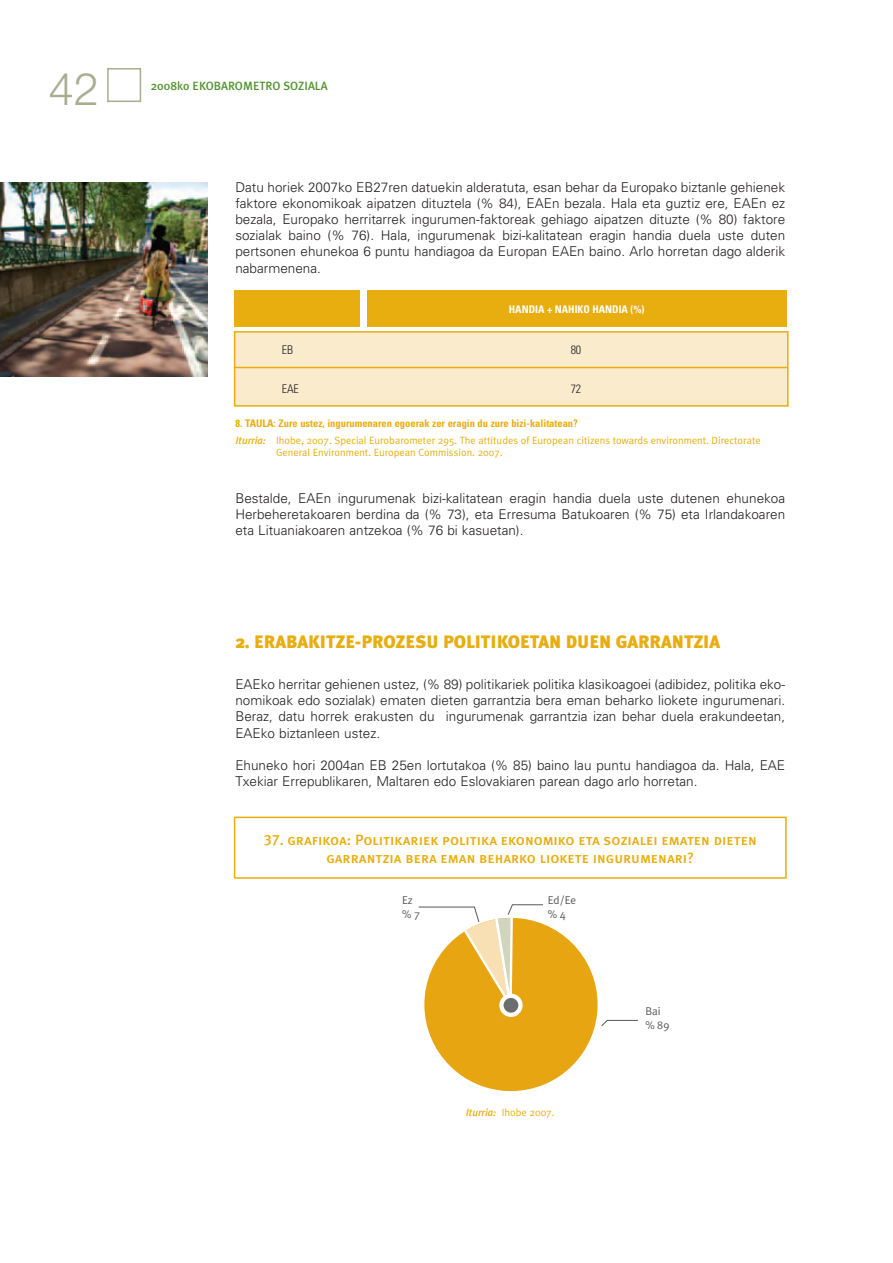
<style>
.page{position:relative;width:893px;height:1263px;background:#fff}
.page>*{position:absolute;margin:0;border:0;box-sizing:border-box;transform-origin:0 0}
.t1{font:300 45px "Helvetica Neue";color:#a9ad8f}
.t2{font:900 18px "Meta Plus";color:#e8ae0f}
.t3{font:15px/18px "Meta Plus Medium Caps";color:#e8ae0f;text-align:center}
.t4{font:300 13.5px/16.2px "Univers";color:#231f20;text-align:justify}
.t5{font:500 12px "Meta Plus";color:#549532}
.t6{font:300 condensed 12px "Univers";letter-spacing:-.015em;color:#231f20}
.t7{font:11.25px/13.5px "Meta Plus Normal";color:#57585a}
.t8{font:10.5px/12.6px "Meta Plus Normal";color:#e8ae0f}
.t9{font:700 condensed 10.5px "Univers";color:#e8ae0f}
.t10{font:700 condensed 10.5px "Univers";color:#fff}
.s1{font-family:"Meta Plus";font-weight:500;font-style:italic}
</style>
<div class="page">
<div style="left:107px;top:68px;width:34px;height:34px;border:2px solid #a9ad8f"></div>
<div style="left:235px;top:332px;width:553px;height:74px;background:#faebcd"></div>
<div style="left:234px;top:331px;width:555px;height:76px;border:2px solid #e8ae0f"></div>
<div style="left:234px;top:291px;width:126px;height:36px;background:#e8ae0f"></div>
<div style="left:367px;top:291px;width:420px;height:36px;background:#e8ae0f"></div>
<hr style="left:234px;top:367px;width:553px;height:1px;background:#e8ae0f">
<div style="left:424px;top:918px;width:174px;height:173px;background:#e7a512;border-radius:50%"></div>
<svg style="left:499px;top:994px;width:24px;height:23px"></svg>
<svg style="left:418px;top:904px;width:126px;height:105px"></svg>
<svg style="left:601px;top:1020px;width:37px;height:6px"></svg>
<div style="left:234px;top:817px;width:553px;height:62px;border:2px solid #e8ae0f"></div>
<img style="left:0;top:183px;width:207px;height:194px">
<h1 class="t1" style="left:49px;top:73px;width:52px">42</h1>
<p class="t5" style="left:151px;top:82px;width:178px">2008ko EKOBAROMETRO SOZIALA</p>
<p class="t4" style="left:235px;top:180px;width:551px">Datu horiek 2007ko EB27ren datuekin alderatuta, esan behar da Europako biztanle gehienek faktore ekonomikoak aipatzen dituztela (% 84), EAEn bezala. Hala eta guztiz ere, EAEn ez bezala, Europako herritarrek ingurumen-faktoreak gehiago aipatzen dituzte (% 80) faktore sozialak baino (% 76). Hala, ingurumenak bizi-kalitatean eragin handia duela uste duten pertsonen ehunekoa 6 puntu handiagoa da Europan EAEn baino. Arlo horretan dago alderik nabarmenena.</p>
<p class="t10" style="left:509px;top:305px;width:137px">HANDIA + NAHIKO HANDIA (%)</p>
<p class="t6" style="left:282px;top:345px;width:13px">EB</p>
<p class="t6" style="left:571px;top:345px;width:12px">80</p>
<p class="t6" style="left:282px;top:384px;width:18px">EAE</p>
<p class="t6" style="left:571px;top:384px;width:12px">72</p>
<p class="t9" style="left:236px;top:419px;width:344px">8. TAULA: Zure ustez, ingurumenaren egoerak zer eragin du zure bizi-kalitatean?</p>
<p class="t8" style="left:276px;top:435px;width:486px;text-indent:-40px"><span class="s1">Iturria:</span> Ihobe, 2007. Special Eurobarometer 295. The attitudes of European citizens towards environment. Directorate<br>General Environment. European Commission. 2007.</p>
<p class="t4" style="left:235px;top:491px;width:551px">Bestalde, EAEn ingurumenak bizi-kalitatean eragin handia duela uste dutenen ehunekoa Herbeheretakoaren berdina da (% 73), eta Erresuma Batukoaren (% 75) eta Irlandakoaren eta Lituaniakoaren antzekoa (% 76 bi kasuetan).</p>
<h2 class="t2" style="left:235px;top:633px;width:486px">2. ERABAKITZE-PROZESU POLITIKOETAN DUEN GARRANTZIA</h2>
<p class="t4" style="left:235px;top:677px;width:551px">EAEko herritar gehienen ustez, (% 89) politikariek politika klasikoagoei (adibidez, politika eko&shy;nomikoak edo sozialak) ematen dieten garrantzia bera eman beharko liokete ingurumenari.<br>Beraz, datu horrek erakusten du ingurumenak garrantzia izan behar duela erakundeetan, EAEko biztanleen ustez.</p>
<p class="t4" style="left:235px;top:758px;width:551px">Ehuneko hori 2004an EB 25en lortutakoa (% 85) baino lau puntu handiagoa da. Hala, EAE<br>Txekiar Errepublikaren, Maltaren edo Eslovakiaren parean dago arlo horretan.</p>
<p class="t3" style="left:264px;top:830px;width:495px">37. grafikoa: Politikariek politika ekonomiko eta sozialei ematen dieten garrantzia bera eman beharko liokete ingurumenari?</p>
<p class="t7" style="left:402px;top:894px;width:19px">Ez % 7</p>
<p class="t7" style="left:548px;top:894px;width:30px">Ed/Ee % 4</p>
<p class="t8" style="left:466px;top:1107px;width:90px"><span class="s1">Iturria:</span> Ihobe 2007.</p>
<p class="t7" style="left:645px;top:1005px;width:25px">Bai % 89</p>
</div>
